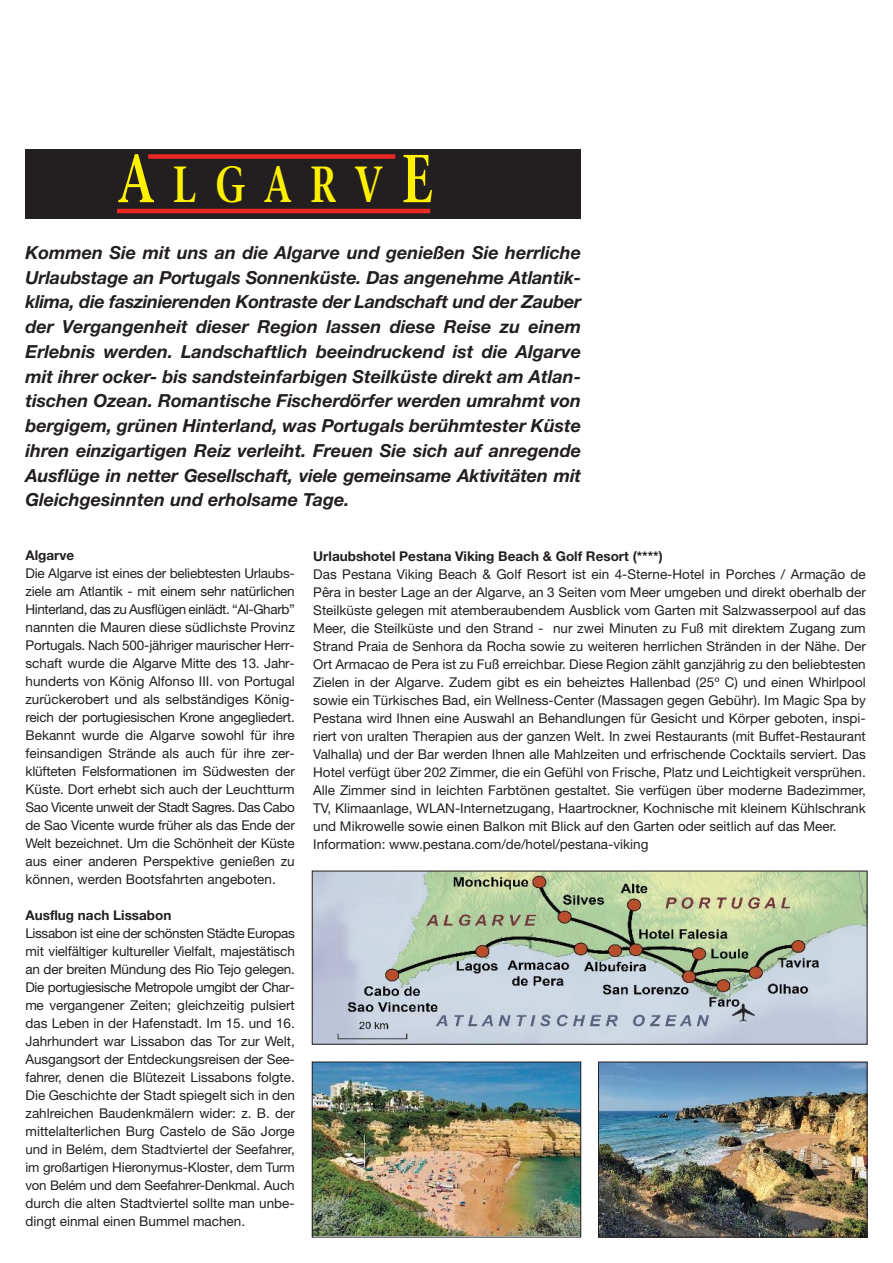
<style>
.page{position:relative;width:893px;height:1263px;background:#fff}
.page>*{position:absolute;margin:0;border:0;box-sizing:border-box;transform-origin:0 0}
.t1{font:600 50.7px "Stone Serif";letter-spacing:.49em;color:#fff101;scale:.75 1}
.t2{font:italic 700 18px/24.8px "Helvetica Neue";color:#231f20;text-align:justify}
.t3{font:13.5px/18px "Helvetica Neue";color:#231f20;text-align:justify}
.t4{font:700 13.5px "Helvetica Neue";color:#231f20}
.t5{font:13.2px/18px "Helvetica Neue";color:#231f20}
.s1{font-size:67.5px}
.s2{font-size:13.5px}
.s3{font-size:13.2px}
</style>
<div class="page">
<div style="left:26px;top:149px;width:555px;height:69px;background:#231f20"></div>
<div style="left:148px;top:154px;width:247px;height:5px;background:#ea2924"></div>
<hr style="left:117px;top:209px;width:313px;height:4px;background:#ea2924">
<img style="left:314px;top:873px;width:551px;height:169px">
<img style="left:314px;top:1064px;width:265px;height:171px">
<div style="left:312px;top:1062px;width:269px;height:175px;border:1px solid #231f20"></div>
<img style="left:600px;top:1064px;width:265px;height:171px">
<div style="left:598px;top:1062px;width:269px;height:175px;border:1px solid #231f20"></div>
<h1 class="t1" style="left:118px;top:165px;width:422px"><span class="s1">A</span>LGARV<span class="s1">E</span></h1>
<p class="t2" style="left:26px;top:242px;width:557px">Kommen Sie mit uns an die Algarve und genießen Sie herrliche Urlaubstage an Portugals Sonnenküste. Das angenehme Atlantik&shy;klima, die faszinierenden Kontraste der Landschaft und der Zauber der Vergangenheit dieser Region lassen diese Reise zu einem Erlebnis werden. Landschaftlich beeindruckend ist die Algarve mit ihrer ocker- bis sandsteinfarbigen Steilküste direkt am Atlan&shy;tischen Ozean. Romantische Fischerdörfer werden umrahmt von bergigem, grünen Hinterland, was Portugals berühmtester Küste ihren einzigartigen Reiz verleiht. Freuen Sie sich auf anregende Ausflüge in netter Gesellschaft, viele gemeinsame Aktivitäten mit Gleichgesinnten und erholsame Tage.</p>
<p class="t4" style="left:26px;top:550px;width:50px">Algarve</p>
<p class="t3" style="left:26px;top:565px;width:271px">Die Algarve ist eines der beliebtesten Urlaubs&shy;ziele am Atlantik - mit einem sehr natürlichen Hinterland, das zu Ausflügen einlädt. “Al-Gharb” nannten die Mauren diese südlichste Provinz Portugals. Nach 500-jähriger maurischer Herr&shy;schaft wurde die Algarve Mitte des 13. Jahr&shy;hunderts von König Alfonso III. von Portugal zurückerobert und als selbständiges König&shy;reich der portugiesischen Krone angegliedert.<br>Bekannt wurde die Algarve sowohl für ihre feinsandigen Strände als auch für ihre zer&shy;klüfteten Felsformationen im Südwesten der Küste. Dort erhebt sich auch der Leuchtturm Sao Vicente unweit der Stadt Sagres. Das Cabo de Sao Vicente wurde früher als das Ende der Welt bezeichnet. Um die Schönheit der Küste aus einer anderen Perspektive genießen zu können, werden Bootsfahrten angeboten.</p>
<p class="t4" style="left:26px;top:910px;width:147px">Ausflug nach Lissabon</p>
<p class="t3" style="left:26px;top:925px;width:271px">Lissabon ist eine der schönsten Städte Europas mit vielfältiger kultureller Vielfalt, majestätisch an der breiten Mündung des Rio Tejo gelegen.<br>Die portugiesische Metropole umgibt der Char&shy;me vergangener Zeiten; gleichzeitig pulsiert das Leben in der Hafenstadt. Im 15. und 16.<br>Jahrhundert war Lissabon das Tor zur Welt, Ausgangsort der Entdeckungsreisen der See&shy;fahrer, denen die Blütezeit Lissabons folgte.<br>Die Geschichte der Stadt spiegelt sich in den zahlreichen Baudenkmälern wider: z. B. der mittelalterlichen Burg Castelo de São Jorge</p>
<p class="t5" style="left:26px;top:1141px;width:271px">und in Belém, dem Stadtviertel der Seefahrer, im großartigen <span class="s2">Hieronymus-Kloster</span>, dem Turm</p>
<p class="t3" style="left:26px;top:1177px;width:271px"><span class="s3">von Belém und dem</span> Seefahrer-Denkmal. Auch durch die alten Stadtviertel sollte man unbe&shy;dingt einmal einen Bummel machen.</p>
<p class="t4" style="left:313px;top:551px;width:351px">Urlaubshotel Pestana Viking Beach &amp; Golf Resort (****)</p>
<p class="t3" style="left:313px;top:566px;width:554px;text-align:left">Das Pestana Viking Beach &amp; Golf Resort ist ein 4-Sterne-Hotel in Porches / Armação de Pêra in bester Lage an der Algarve, an 3 Seiten vom Meer umgeben und direkt oberhalb der Steilküste gelegen mit atemberaubendem Ausblick vom Garten mit Salzwasserpool auf das Meer, die Steilküste und den Strand - nur zwei Minuten zu Fuß mit direktem Zugang zum Strand Praia de Senhora da Rocha sowie zu weiteren herrlichen Stränden in der Nähe. Der Ort Armacao de Pera ist zu Fuß erreichbar. Diese Region zählt ganzjährig zu den beliebtesten Zielen in der Algarve. Zudem gibt es ein beheiztes Hallenbad (25º C) und einen Whirlpool sowie ein Türkisches Bad, ein Wellness-Center (Massagen gegen Gebühr). Im Magic Spa by Pestana wird Ihnen eine Auswahl an Behandlungen für Gesicht und Körper geboten, inspi&shy;riert von uralten Therapien aus der ganzen Welt. In zwei Restaurants (mit Buffet-Restaurant Valhalla) und der Bar werden Ihnen alle Mahlzeiten und erfrischende Cocktails serviert. Das Hotel verfügt über 202 Zimmer, die ein Gefühl von Frische, Platz und Leichtigkeit versprühen.<br>Alle Zimmer sind in leichten Farbtönen gestaltet. Sie verfügen über moderne Badezimmer, TV, Klimaanlage, WLAN-Internetzugang, Haartrockner, Kochnische mit kleinem Kühlschrank und Mikrowelle sowie einen Balkon mit Blick auf den Garten oder seitlich auf das Meer.<br>Information: www.pestana.com/de/hotel/pestana-viking</p>
</div>
